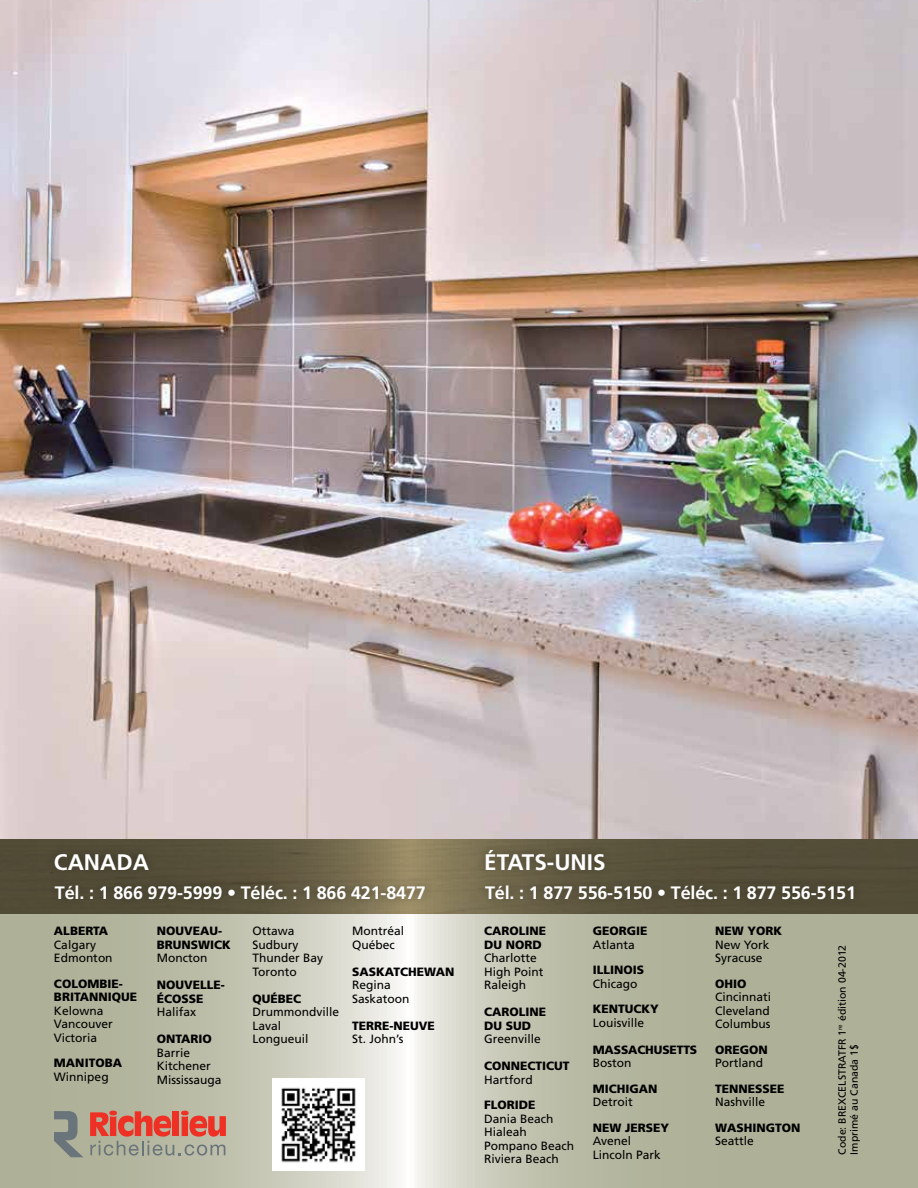
<style>
.page{position:relative;width:918px;height:1188px;background:#fff}
.page>*{position:absolute;margin:0;border:0;box-sizing:border-box;transform-origin:0 0}
.t1{font:700 22.5px "Frutiger";color:#fff}
.t2{font:700 18px "Frutiger";letter-spacing:-.01em;color:#fff}
.t3{font:12px/13.5px "Frutiger";color:#000}
.t4{font:900 12px/13.5px "Frutiger";color:#000}
.t5{font:10.5px/12px "Frutiger";color:#000}
</style>
<div class="page">
<svg style="left:0;top:914px;width:918px;height:274px;background:#bebfab"></svg>
<img style="left:0;top:0;width:918px;height:839px">
<svg style="left:0;top:839px;width:918px;height:75px;background:#615940"></svg>
<svg style="left:54px;top:1111px;width:29px;height:46px"></svg>
<svg style="left:90px;top:1111px;width:136px;height:45px;background:#c38372"></svg>
<img style="left:272px;top:1078px;width:92px;height:93px">
<div style="left:46px;top:876px;width:388px;height:33px;background:#000;opacity:.35"></div>
<div style="left:477px;top:876px;width:386px;height:32px;background:#000;opacity:.35"></div>
<div style="left:46px;top:844px;width:112px;height:35px;background:#4d4733"></div>
<div style="left:476px;top:840px;width:138px;height:39px;background:#000;opacity:.35"></div>
<h1 class="t1" style="left:54px;top:848px;width:96px">CANADA</h1>
<h1 class="t1" style="left:484px;top:848px;width:123px">ÉTATS-UNIS</h1>
<h2 class="t2" style="left:55px;top:882px;width:372px">Tél. : 1 866 979-5999 • Téléc. : 1 866 421-8477</h2>
<h2 class="t2" style="left:485px;top:882px;width:372px">Tél. : 1 877 556-5150 • Téléc. : 1 877 556-5151</h2>
<p class="t4" style="left:54px;top:924px;width:56px">ALBERTA</p>
<p class="t3" style="left:54px;top:938px;width:60px">Calgary<br>Edmonton</p>
<p class="t4" style="left:54px;top:977px;width:85px">COLOMBIE-<br>BRITANNIQUE</p>
<p class="t3" style="left:54px;top:1004px;width:60px">Kelowna<br>Vancouver<br>Victoria</p>
<p class="t4" style="left:54px;top:1056px;width:70px">MANITOBA</p>
<p class="t3" style="left:54px;top:1070px;width:56px">Winnipeg</p>
<p class="t4" style="left:157px;top:924px;width:76px">NOUVEAU-<br>BRUNSWICK</p>
<p class="t3" style="left:157px;top:951px;width:52px">Moncton</p>
<p class="t4" style="left:157px;top:978px;width:70px">NOUVELLE-<br>ÉCOSSE</p>
<p class="t3" style="left:157px;top:1005px;width:41px">Halifax</p>
<p class="t4" style="left:157px;top:1032px;width:57px">ONTARIO</p>
<p class="t3" style="left:157px;top:1046px;width:66px">Barrie<br>Kitchener<br>Mississauga</p>
<p class="t3" style="left:253px;top:924px;width:72px">Ottawa<br>Sudbury<br>Thunder Bay<br>Toronto</p>
<p class="t4" style="left:253px;top:992px;width:50px">QUÉBEC</p>
<p class="t3" style="left:253px;top:1005px;width:88px">Drummondville<br>Laval<br>Longueuil</p>
<p class="t3" style="left:352px;top:924px;width:54px">Montréal<br>Québec</p>
<p class="t4" style="left:352px;top:965px;width:104px">SASKATCHEWAN</p>
<p class="t3" style="left:352px;top:978px;width:59px">Regina<br>Saskatoon</p>
<p class="t4" style="left:352px;top:1019px;width:84px">TERRE-NEUVE</p>
<p class="t3" style="left:352px;top:1032px;width:53px">St. John’s</p>
<p class="t4" style="left:484px;top:924px;width:64px">CAROLINE<br>DU NORD</p>
<p class="t3" style="left:484px;top:951px;width:61px">Charlotte<br>High Point<br>Raleigh</p>
<p class="t4" style="left:484px;top:1005px;width:64px">CAROLINE<br>DU SUD</p>
<p class="t3" style="left:484px;top:1032px;width:58px">Greenville</p>
<p class="t4" style="left:484px;top:1059px;width:87px">CONNECTICUT</p>
<p class="t3" style="left:484px;top:1073px;width:50px">Hartford</p>
<p class="t4" style="left:484px;top:1098px;width:53px">FLORIDE</p>
<p class="t3" style="left:484px;top:1112px;width:92px">Dania Beach<br>Hialeah<br>Pompano Beach<br>Riviera Beach</p>
<p class="t4" style="left:593px;top:924px;width:56px">GEORGIE</p>
<p class="t3" style="left:593px;top:938px;width:44px">Atlanta</p>
<p class="t4" style="left:593px;top:963px;width:53px">ILLINOIS</p>
<p class="t3" style="left:593px;top:977px;width:46px">Chicago</p>
<p class="t4" style="left:593px;top:1002px;width:67px">KENTUCKY</p>
<p class="t3" style="left:593px;top:1016px;width:53px">Louisville</p>
<p class="t4" style="left:593px;top:1043px;width:106px">MASSACHUSETTS</p>
<p class="t3" style="left:593px;top:1056px;width:40px">Boston</p>
<p class="t4" style="left:593px;top:1082px;width:66px">MICHIGAN</p>
<p class="t3" style="left:593px;top:1095px;width:42px">Detroit</p>
<p class="t4" style="left:593px;top:1121px;width:78px">NEW JERSEY</p>
<p class="t3" style="left:593px;top:1134px;width:70px">Avenel<br>Lincoln Park</p>
<p class="t4" style="left:715px;top:924px;width:69px">NEW YORK</p>
<p class="t3" style="left:715px;top:938px;width:56px">New York<br>Syracuse</p>
<p class="t4" style="left:715px;top:977px;width:33px">OHIO</p>
<p class="t3" style="left:715px;top:990px;width:58px;text-align:justify">Cincinnati Cleveland Columbus</p>
<p class="t4" style="left:715px;top:1043px;width:54px">OREGON</p>
<p class="t3" style="left:715px;top:1056px;width:50px">Portland</p>
<p class="t4" style="left:715px;top:1082px;width:71px">TENNESSEE</p>
<p class="t3" style="left:715px;top:1095px;width:52px">Nashville</p>
<p class="t4" style="left:715px;top:1121px;width:87px">WASHINGTON</p>
<p class="t3" style="left:715px;top:1134px;width:40px">Seattle</p>
<p class="t5" style="left:836px;top:1155px;width:211px;rotate:-90deg">Code: BREXCELSTRATFR 1<sup>re</sup> édition 04-2012<br>Imprimé au Canada 1$</p>
</div>
